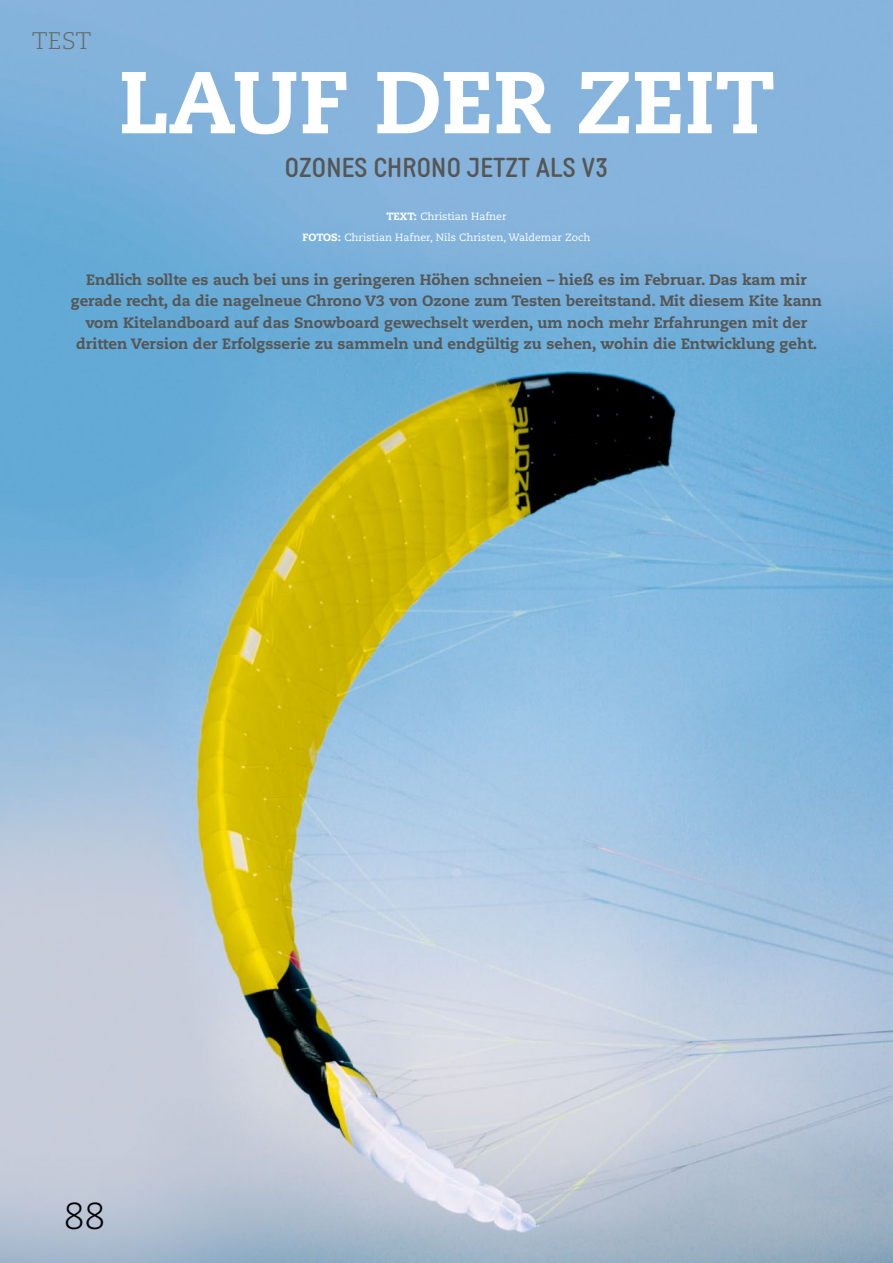
<style>
.page{position:relative;width:893px;height:1263px;background:#fff}
.page>*{position:absolute;margin:0;border:0;box-sizing:border-box;transform-origin:0 0}
.t1{font:800 87.45px "Caecilia LT Std";color:#fff}
.t2{font:300 37.5px "Caecilia LT Std";color:#000}
.t3{font:700 27px "Static";color:#565655}
.t4{font:300 24px "Caecilia LT Std";color:#656a66}
.t5{font:800 15px/21.6px "Caecilia LT Std";color:#565655;text-align:center}
.t6{font:10.5px/21.6px "Caecilia LT Std";color:#fff;text-align:center}
.s1{font-weight:800}
</style>
<div class="page">
<img style="left:0;top:0;width:893px;height:1263px">
<p class="t4" style="left:32px;top:27px;width:60px">Test</p>
<p class="t1" style="left:118px;top:48px;width:631px">Lauf der Zeit</p>
<p class="t3" style="left:285px;top:151px;width:325px">OZONES CHRONO JETZT ALS V3</p>
<p class="t6" style="left:303px;top:205px;width:289px"><span class="s1">Text:</span> Christian Hafner<br><span class="s1">Fotos:</span> Christian Hafner, Nils Christen, Waldemar Zoch</p>
<p class="t5" style="left:71px;top:269px;width:753px">Endlich sollte es auch bei uns in geringeren Höhen schneien – hieß es im Februar. Das kam mir gerade recht, da die nagelneue Chrono V3 von Ozone zum Testen bereitstand. Mit diesem Kite kann vom Kitelandboard auf das Snowboard gewechselt werden, um noch mehr Erfahrungen mit der dritten Version der Erfolgsserie zu sammeln und endgültig zu sehen, wohin die Entwicklung geht.</p>
<p class="t2" style="left:64px;top:1195px;width:43px">88</p>
</div>
